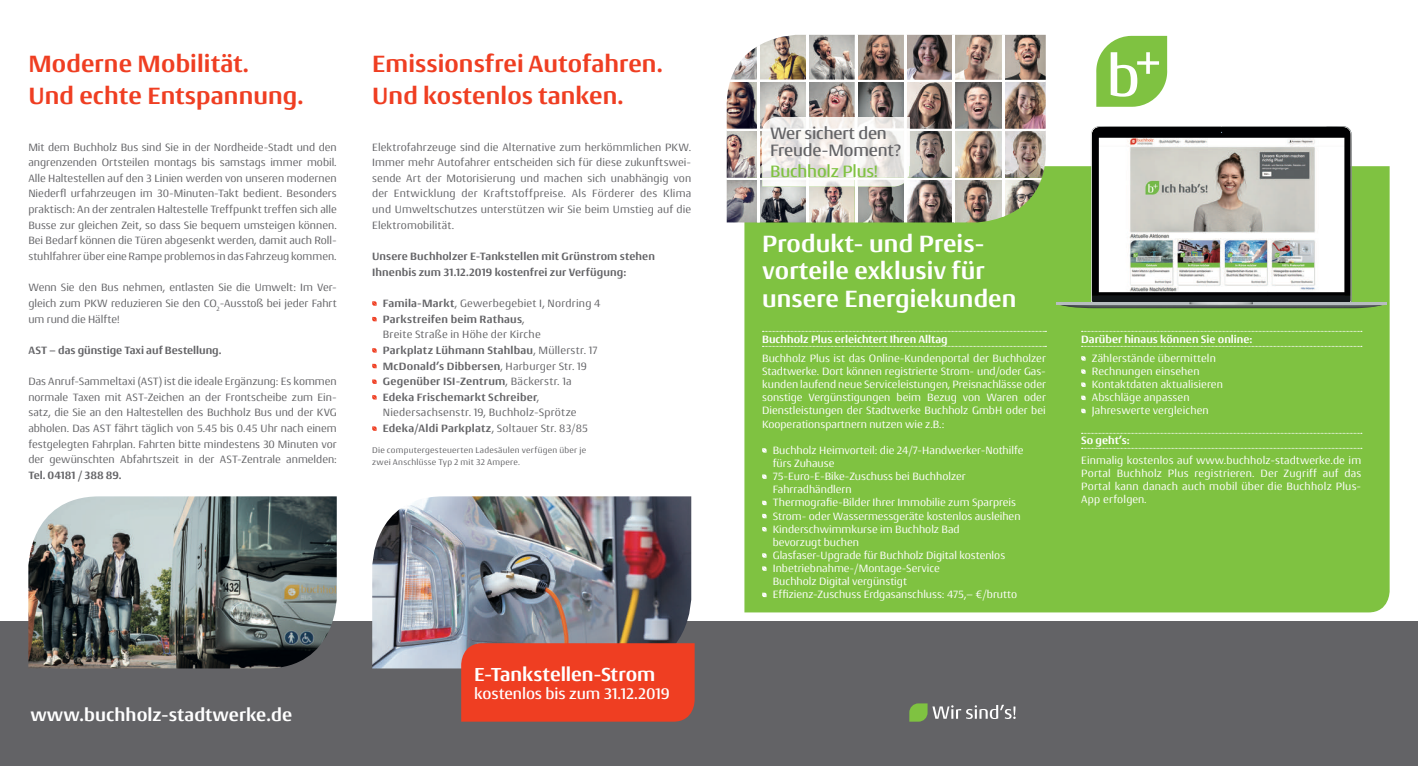
<style>
.page{position:relative;width:1418px;height:766px;background:#fff}
.page>*{position:absolute;margin:0;border:0;box-sizing:border-box;transform-origin:0 0}
.t1{font:700 25px/31.2px "Conto";letter-spacing:.005em;color:#ef3e22}
.t2{font:700 25px/27.5px "Conto";letter-spacing:.005em;color:#fff}
.t3{font:700 20px "Conto";letter-spacing:-.005em;color:#fff}
.t4{font:700 18.75px "Conto";letter-spacing:.005em;color:#fff}
.t5{font:500 17.5px/17.5px "Conto";letter-spacing:-.01em;color:#636366}
.t6{font:500 17.5px "Conto";letter-spacing:-.01em;color:#7fc241}
.t7{font:500 16.25px "Conto";letter-spacing:-.005em;color:#fff}
.t8{font:11.25px/15.6px "Conto";letter-spacing:.005em;color:#636366;text-align:justify}
.t9{font:11.25px/13.1px "Conto";color:#fff;text-align:justify}
.t10{font:700 11.25px/15.6px "Conto";letter-spacing:.01em;color:#636366}
.t11{font:700 11.25px "Conto";color:#fff}
.t12{font:8.75px/11.2px "Conto";letter-spacing:.03em;color:#636366}
.s1{font-weight:700}
</style>
<div class="page">
<div style="left:0;top:621px;width:1417px;height:144px;background:#636366"></div>
<img style="left:372px;top:496px;width:319px;height:172px">
<svg style="left:372px;top:301px;width:4px;height:4px"></svg>
<svg style="left:372px;top:317px;width:4px;height:4px"></svg>
<svg style="left:372px;top:348px;width:4px;height:4px"></svg>
<svg style="left:372px;top:364px;width:4px;height:4px"></svg>
<svg style="left:372px;top:379px;width:4px;height:5px"></svg>
<svg style="left:372px;top:395px;width:4px;height:4px"></svg>
<svg style="left:372px;top:426px;width:4px;height:4px"></svg>
<div style="left:461px;top:643px;width:233px;height:78px;background:#ef3e22"></div>
<svg style="left:909px;top:703px;width:106px;height:18px"></svg>
<img style="left:28px;top:496px;width:309px;height:172px">
<div style="left:744px;top:166px;width:645px;height:446px;background:#7fc241"></div>
<svg style="left:762px;top:331px;width:284px;height:1px"></svg>
<svg style="left:762px;top:346px;width:284px;height:1px"></svg>
<svg style="left:762px;top:448px;width:4px;height:4px"></svg>
<svg style="left:762px;top:474px;width:4px;height:4px"></svg>
<svg style="left:762px;top:500px;width:4px;height:5px"></svg>
<svg style="left:762px;top:513px;width:4px;height:5px"></svg>
<svg style="left:762px;top:527px;width:4px;height:4px"></svg>
<svg style="left:762px;top:553px;width:4px;height:4px"></svg>
<svg style="left:762px;top:566px;width:4px;height:4px"></svg>
<svg style="left:762px;top:592px;width:4px;height:5px"></svg>
<svg style="left:1081px;top:331px;width:280px;height:1px"></svg>
<svg style="left:1081px;top:346px;width:280px;height:1px"></svg>
<svg style="left:1081px;top:433px;width:280px;height:1px"></svg>
<svg style="left:1081px;top:448px;width:280px;height:1px"></svg>
<svg style="left:1081px;top:356px;width:4px;height:4px"></svg>
<svg style="left:1081px;top:369px;width:4px;height:4px"></svg>
<svg style="left:1081px;top:382px;width:4px;height:5px"></svg>
<svg style="left:1081px;top:395px;width:4px;height:5px"></svg>
<svg style="left:1081px;top:408px;width:4px;height:5px"></svg>
<svg style="left:1096px;top:36px;width:71px;height:71px"></svg>
<img style="left:857px;top:35px;width:188px;height:187px">
<img style="left:726px;top:35px;width:128px;height:187px">
<hr style="left:726px;top:178px;width:319px;height:1px;background:#fff">
<hr style="left:757px;top:35px;width:2px;height:187px;background:#fff">
<hr style="left:854px;top:35px;width:3px;height:187px;background:#fff">
<hr style="left:806px;top:35px;width:3px;height:187px;background:#fff">
<hr style="left:952px;top:35px;width:3px;height:187px;background:#fff">
<hr style="left:904px;top:35px;width:2px;height:187px;background:#fff">
<hr style="left:1002px;top:35px;width:3px;height:187px;background:#fff">
<hr style="left:726px;top:129px;width:319px;height:1px;background:#fff">
<hr style="left:726px;top:80px;width:319px;height:1px;background:#fff">
<svg style="left:762px;top:117px;width:147px;height:69px"></svg>
<img style="left:1090px;top:126px;width:261px;height:176px">
<img style="left:1056px;top:304px;width:330px;height:4px">
<hr style="left:1056px;top:302px;width:330px;height:2px;background:#b7bdc0">
<img style="left:1189px;top:302px;width:63px;height:3px">
<h1 class="t1" style="left:28px;top:48px;width:277px">Moderne Mobilität.<br>Und echte Entspannung.</h1>
<p class="t8" style="left:28px;top:139px;width:310px">Mit dem Buchholz Bus sind Sie in der Nordheide-Stadt und den angrenzenden Ortsteilen montags bis samstags immer mobil.<br>Alle Haltestellen auf den 3 Linien werden von unseren modernen Niederfl urfahrzeugen im 30-Minuten-Takt bedient. Besonders praktisch: An der zentralen Haltestelle Treffpunkt treffen sich alle Busse zur gleichen Zeit, so dass Sie bequem umsteigen können.<br>Bei Bedarf können die Türen abgesenkt werden, damit auch Roll&shy;stuhlfahrer über eine Rampe problemos in das Fahrzeug kommen.</p>
<p class="t8" style="left:28px;top:279px;width:310px">Wenn Sie den Bus nehmen, entlasten Sie die Umwelt: Im Ver&shy;gleich zum PKW reduzieren Sie den CO<sub>2</sub>-Ausstoß bei jeder Fahrt um rund die Hälfte!</p>
<p class="t10" style="left:28px;top:342px;width:195px">AST – das günstige Taxi auf Bestellung.</p>
<p class="t8" style="left:28px;top:373px;width:310px">Das Anruf-Sammeltaxi (AST) ist die ideale Ergänzung: Es kommen normale Taxen mit AST-Zeichen an der Frontscheibe zum Ein&shy;satz, die Sie an den Haltestellen des Buchholz Bus und der KVG abholen. Das AST fährt täglich von 5.45 bis 0.45 Uhr nach einem festgelegten Fahrplan. Fahrten bitte mindestens 30 Minuten vor der gewünschten Abfahrtszeit in der AST-Zentrale anmelden:</p>
<p class="t10" style="left:28px;top:467px;width:95px">Tel. 04181 / 388 89.</p>
<h1 class="t1" style="left:372px;top:48px;width:292px">Emissionsfrei Autofahren.<br>Und kostenlos tanken.</h1>
<p class="t8" style="left:372px;top:139px;width:320px">Elektrofahrzeuge sind die Alternative zum herkömmlichen PKW.<br>Immer mehr Autofahrer entscheiden sich für diese zukunftswei&shy;sende Art der Motorisierung und machen sich unabhängig von der Entwicklung der Kraftstoffpreise. Als Förderer des Klima und Umweltschutzes unterstützen wir Sie beim Umstieg auf die Elektro mobilität.</p>
<p class="t10" style="left:372px;top:248px;width:284px">Unsere Buchholzer E-Tankstellen mit Grünstrom stehen<br>Ihnenbis zum 31.12.2019 kostenfrei zur Verfügung:</p>
<p class="t8" style="left:383px;top:295px;width:219px;text-align:left"><span class="s1">Famila-Markt</span>, Gewerbegebiet I, Nordring 4<br><span class="s1">Parkstreifen beim Rathaus</span>,<br>Breite Straße in Höhe der Kirche<br><span class="s1">Parkplatz Lühmann Stahlbau</span>, Müllerstr. 17<br><span class="s1">McDonald’s Dibbersen</span>, Harburger Str. 19<br><span class="s1">Gegenüber ISI-Zentrum</span>, Bäckerstr. 1a <span class="s1">Edeka Frischemarkt Schreiber</span>, Niedersachsenstr. 19, Buchholz-Sprötze <span class="s1">Edeka/Aldi Parkplatz</span>, Soltauer Str. 83/85</p>
<p class="t12" style="left:372px;top:444px;width:215px">Die computergesteuerten Ladesäulen verfügen über je zwei Anschlüsse Typ 2 mit 32 Ampere.</p>
<h3 class="t4" style="left:30px;top:702px;width:263px">www.buchholz-stadtwerke .de</h3>
<h2 class="t3" style="left:474px;top:661px;width:182px">E-Tankstellen-Strom</h2>
<h3 class="t7" style="left:474px;top:682px;width:197px">kostenlos bis zum 31.12.2019</h3>
<h3 class="t5" style="left:770px;top:123px;width:132px">Wer sichert den<br>Freude-Moment?</h3>
<h3 class="t6" style="left:770px;top:160px;width:109px">Buchholz Plus!</h3>
<h1 class="t2" style="left:762px;top:229px;width:256px">Produkt- und Preis&shy;vorteile exklusiv für unsere Energiekunden</h1>
<p class="t11" style="left:762px;top:331px;width:187px">Buchholz Plus erleichtert Ihren Alltag</p>
<p class="t9" style="left:762px;top:351px;width:285px">Buchholz Plus ist das Online-Kundenportal der Buchholzer Stadtwerke. Dort können registrierte Strom- und/oder Gas&shy;kunden laufend neue Serviceleistungen, Preisnachlässe oder sonstige Vergünstigungen beim Bezug von Waren oder Dienstleistungen der Stadtwerke Buchholz GmbH oder bei Kooperationspartnern nutzen wie z.B.:</p>
<p class="t9" style="left:772px;top:443px;width:252px;text-align:left">Buchholz Heimvorteil: die 24/7-Handwerker-Nothilfe fürs Zuhause<br>75-Euro-E-Bike-Zuschuss bei Buchholzer Fahrradhändlern<br>Thermografie-Bilder Ihrer Immobilie zum Sparpreis Strom- oder Wassermessgeräte kostenlos ausleihen Kinderschwimmkurse im Buchholz Bad<br>bevorzugt buchen<br>Glasfaser-Upgrade für Buchholz Digital kostenlos Inbetriebnahme-/Montage-Service<br>Buchholz Digital vergünstigt<br>Effizienz-Zuschuss Erdgasanschluss: 475,– €/brutto</p>
<p class="t11" style="left:1081px;top:331px;width:173px">Darüber hinaus können Sie online:</p>
<p class="t9" style="left:1091px;top:351px;width:133px;text-align:left">Zählerstände übermitteln<br>Rechnungen einsehen<br>Kontaktdaten aktualisieren<br>Abschläge anpassen<br>Jahreswerte vergleichen</p>
<p class="t11" style="left:1081px;top:433px;width:50px">So geht’s:</p>
<p class="t9" style="left:1081px;top:453px;width:281px">Einmalig kostenlos auf www.buchholz-stadtwerke.de im Portal Buchholz Plus registrieren. Der Zugriff auf das Portal kann danach auch mobil über die Buchholz Plus-App erfolgen.</p>
</div>
